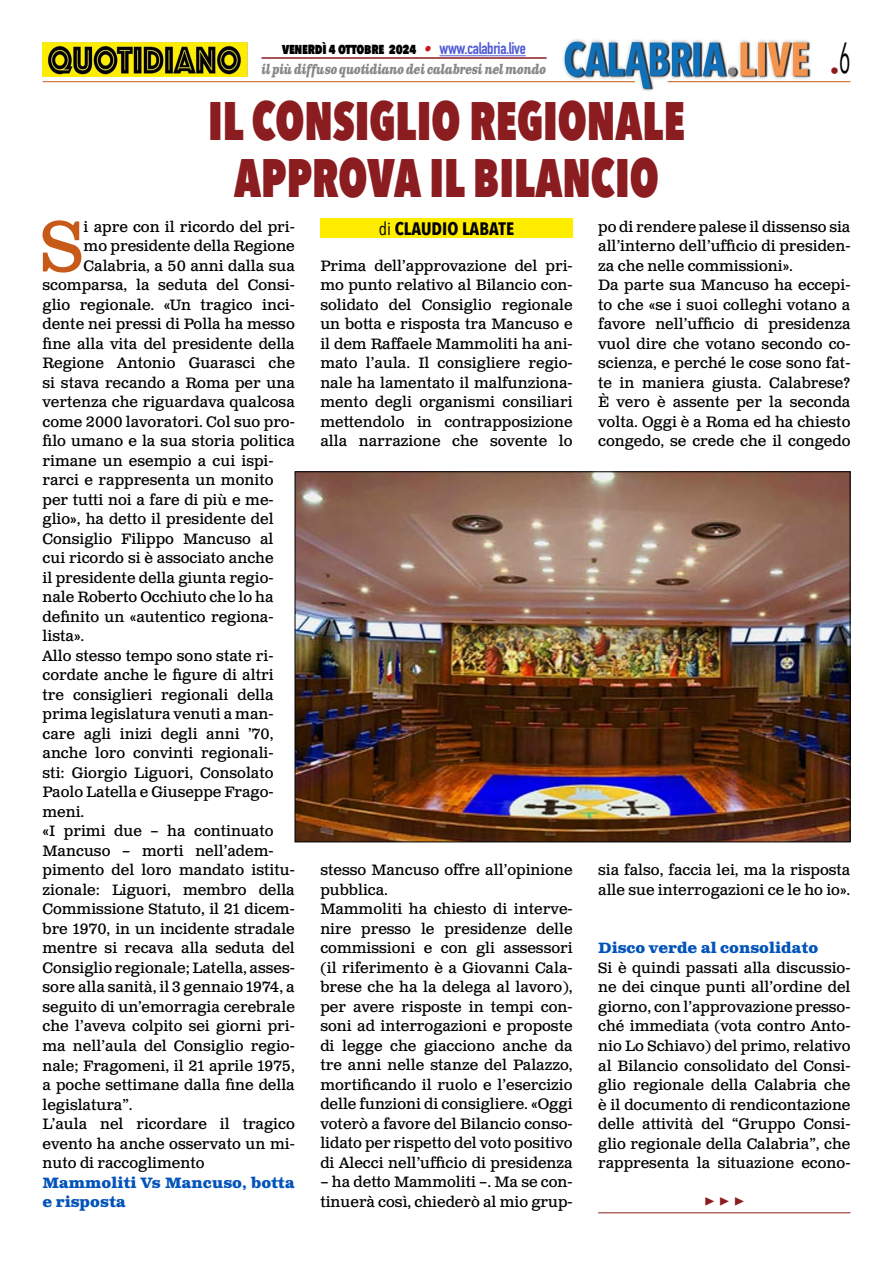
<style>
.page{position:relative;width:893px;height:1263px;background:#fff}
.page>*{position:absolute;margin:0;border:0;box-sizing:border-box;transform-origin:0 0}
.t1{font:71.25px "Clarendon Text Pro";color:#c85a19}
.t2{font:800 54px/57px "Avenir Next Condensed";color:#8b1c1f;text-align:center;scale:.84 1}
.t3{font:700 18px "Avenir Next Condensed";color:#000}
.t4{font:700 18px "Minion Pro";color:#8b1c1f}
.t5{font:18px "Avenir Next Condensed";color:#8b1c1f}
.t6{font:15px/19.5px "Clarendon Text Pro";color:#000}
.t7{font:700 15px/19.5px "Clarendon Text Pro";color:#0253ba}
.t8{font:800 15px "Avenir Next Condensed";letter-spacing:-.02em;color:#000;scale:.9 1}
.t9{font:italic 700 13.5px "Clarendon Text Pro";letter-spacing:-.04em;color:#878787;scale:.79 1}
.s1{font-family:"Clarendon Text Pro";font-weight:700;font-style:italic;color:#ca181a}
.s2{font-family:"DIN Condensed";font-weight:700;font-size:16.5px;color:#4f5cd6}
.s3{font-weight:400}
</style>
<div class="page">
<img style="left:563px;top:39px;width:248px;height:51px">
<hr style="left:43px;top:81px;width:592px;height:1px;background:#c85a19">
<hr style="left:668px;top:81px;width:182px;height:1px;background:#c85a19">
<hr style="left:439px;top:55px;width:87px;height:1px;background:#4f5cd6">
<hr style="left:261px;top:57px;width:286px;height:2px;background:#8b1c1f">
<img style="left:43px;top:42px;width:204px;height:35px">
<div style="left:320px;top:218px;width:253px;height:20px;background:#ffed00"></div>
<img style="left:297px;top:474px;width:551px;height:366px">
<hr style="left:598px;top:1212px;width:252px;height:1px;background:#8b1c1f">
<p class="t8" style="left:282px;top:39px;width:272px">venerdì 4 ottobre 2024 <span class="s1">•</span> <span class="s2">www.calabria.live</span></p>
<p class="t9" style="left:261px;top:61px;width:362px">il più diffuso quotidiano dei calabresi nel mondo</p>
<h2 class="t2" style="left:208px;top:92px;width:569px">IL CONSIGLIO REGIONALE<br>APPROVA IL BILANCIO</h2>
<p class="t5" style="left:830px;top:55px;width:22px">•<sup>6</sup></p>
<h1 class="t1" style="left:40px;top:203px;width:45px">S</h1>
<p class="t6" style="left:84px;top:218px;width:213px">i apre con il ricordo del pri-</p>
<p class="t6" style="left:84px;top:237px;width:213px">mo presidente della Regione</p>
<p class="t6" style="left:84px;top:257px;width:213px">Calabria, a 50 anni dalla sua</p>
<p class="t6" style="left:43px;top:276px;width:254px">scomparsa, la seduta del Consi-</p>
<p class="t6" style="left:43px;top:296px;width:254px">glio regionale. «Un tragico inci-</p>
<p class="t6" style="left:43px;top:315px;width:254px">dente nei pressi di Polla ha messo</p>
<p class="t6" style="left:43px;top:335px;width:254px">fine alla vita del presidente della</p>
<p class="t6" style="left:43px;top:354px;width:254px">Regione Antonio Guarasci che</p>
<p class="t6" style="left:43px;top:374px;width:254px">si stava recando a Roma per una</p>
<p class="t6" style="left:43px;top:393px;width:254px">vertenza che riguardava qualcosa</p>
<p class="t6" style="left:43px;top:413px;width:254px">come 2000 lavoratori. Col suo pro-</p>
<p class="t6" style="left:43px;top:432px;width:254px">filo umano e la sua storia politica</p>
<p class="t6" style="left:43px;top:452px;width:233px">rimane un esempio a cui ispi-</p>
<p class="t6" style="left:43px;top:471px;width:233px">rarci e rappresenta un monito</p>
<p class="t6" style="left:43px;top:491px;width:233px">per tutti noi a fare di più e me-</p>
<p class="t6" style="left:43px;top:510px;width:233px">glio», ha detto il presidente del</p>
<p class="t6" style="left:43px;top:530px;width:233px">Consiglio Filippo Mancuso al</p>
<p class="t6" style="left:43px;top:549px;width:233px">cui ricordo si è associato anche</p>
<p class="t6" style="left:43px;top:569px;width:233px">il presidente della giunta regio-</p>
<p class="t6" style="left:43px;top:588px;width:233px">nale Roberto Occhiuto che lo ha</p>
<p class="t6" style="left:43px;top:608px;width:233px">definito un «autentico regiona-</p>
<p class="t6" style="left:43px;top:627px;width:43px">lista».</p>
<p class="t6" style="left:43px;top:647px;width:233px">Allo stesso tempo sono state ri-</p>
<p class="t6" style="left:43px;top:666px;width:233px">cordate anche le figure di altri</p>
<p class="t6" style="left:43px;top:686px;width:233px">tre consiglieri regionali della</p>
<p class="t6" style="left:43px;top:705px;width:233px">prima legislatura venuti a man-</p>
<p class="t6" style="left:43px;top:725px;width:233px">care agli inizi degli anni ’70,</p>
<p class="t6" style="left:43px;top:744px;width:233px">anche loro convinti regionali-</p>
<p class="t6" style="left:43px;top:764px;width:233px">sti: Giorgio Liguori, Consolato</p>
<p class="t6" style="left:43px;top:783px;width:233px">Paolo Latella e Giuseppe Frago-</p>
<p class="t6" style="left:43px;top:803px;width:43px">meni.</p>
<p class="t6" style="left:43px;top:822px;width:233px">«I primi due – ha continuato</p>
<p class="t6" style="left:43px;top:842px;width:233px">Mancuso – morti nell’adem-</p>
<p class="t6" style="left:43px;top:861px;width:254px">pimento del loro mandato istitu-</p>
<p class="t6" style="left:43px;top:881px;width:254px">zionale: Liguori, membro della</p>
<p class="t6" style="left:43px;top:900px;width:254px">Commissione Statuto, il 21 dicem-</p>
<p class="t6" style="left:43px;top:920px;width:254px">bre 1970, in un incidente stradale</p>
<p class="t6" style="left:43px;top:939px;width:254px">mentre si recava alla seduta del</p>
<p class="t6" style="left:43px;top:959px;width:254px">Consiglio regionale; Latella, asses-</p>
<p class="t6" style="left:43px;top:978px;width:254px">sore alla sanità, il 3 gennaio 1974, a</p>
<p class="t6" style="left:43px;top:998px;width:254px">seguito di un’emorragia cerebrale</p>
<p class="t6" style="left:43px;top:1017px;width:254px">che l’aveva colpito sei giorni pri-</p>
<p class="t6" style="left:43px;top:1037px;width:254px">ma nell’aula del Consiglio regio-</p>
<p class="t6" style="left:43px;top:1056px;width:254px">nale; Fragomeni, il 21 aprile 1975,</p>
<p class="t6" style="left:43px;top:1076px;width:254px">a poche settimane dalla fine della</p>
<p class="t6" style="left:43px;top:1095px;width:92px">legislatura”.</p>
<p class="t6" style="left:43px;top:1115px;width:254px">L’aula nel ricordare il tragico</p>
<p class="t6" style="left:43px;top:1134px;width:254px">evento ha anche osservato un mi-</p>
<p class="t6" style="left:43px;top:1154px;width:164px">nuto di raccoglimento</p>
<p class="t7" style="left:43px;top:1173px;width:254px">Mammoliti Vs Mancuso, botta e risposta</p>
<p class="t3" style="left:379px;top:217px;width:137px"><span class="s3">di</span> CLAUDIO LABATE</p>
<p class="t6" style="left:320px;top:256px;width:254px;text-align:justify">Prima dell’approvazione del pri&shy;mo punto relativo al Bilancio con&shy;solidato del Consiglio regionale un botta e risposta tra Mancuso e il dem Raffaele Mammoliti ha ani&shy;mato l’aula. Il consigliere regio&shy;nale ha lamentato il malfunziona&shy;mento degli organismi consiliari mettendolo in contrapposizione alla narrazione che sovente lo</p>
<p class="t6" style="left:598px;top:218px;width:254px">po di rendere palese il dissenso sia all’interno dell’ufficio di presiden&shy;za che nelle commissioni».<br>Da parte sua Mancuso ha eccepi&shy;to che «se i suoi colleghi votano a favore nell’ufficio di presidenza vuol dire che votano secondo co&shy;scienza, e perché le cose sono fat&shy;te in maniera giusta. Calabrese?<br>È vero è assente per la seconda volta. Oggi è a Roma ed ha chiesto congedo, se crede che il congedo</p>
<p class="t6" style="left:320px;top:861px;width:254px">stesso Mancuso offre all’opinione pubblica.<br>Mammoliti ha chiesto di interve&shy;nire presso le presidenze delle commissioni e con gli assessori (il riferimento è a Giovanni Cala&shy;brese che ha la delega al lavoro), per avere risposte in tempi con&shy;soni ad interrogazioni e proposte di legge che giacciono anche da tre anni nelle stanze del Palazzo, mortificando il ruolo e l’esercizio delle funzioni di consigliere. «Oggi voterò a favore del Bilancio conso&shy;lidato per rispetto del voto positivo di Alecci nell’ufficio di presidenza</p>
<p class="t6" style="left:320px;top:1173px;width:254px">– ha detto Mammoliti –. Ma se con&shy;tinuerà così, chiederò al mio grup-</p>
<p class="t6" style="left:598px;top:861px;width:254px">sia falso, faccia lei, ma la risposta alle sue interrogazioni ce le ho io».</p>
<p class="t7" style="left:598px;top:939px;width:222px">Disco verde al consolidato</p>
<p class="t6" style="left:598px;top:959px;width:254px;text-align:justify">Si è quindi passati alla discussio&shy;ne dei cinque punti all’ordine del giorno, con l’approvazione presso&shy;ché immediata (vota contro Anto&shy;nio Lo Schiavo) del primo, relativo al Bilancio consolidato del Consi&shy;glio regionale della Calabria che è il documento di rendicontazione delle attività del “Gruppo Consi&shy;glio regionale della Calabria”, che rappresenta la situazione econo-</p>
<p class="t4" style="left:704px;top:1188px;width:42px">▶ ▶ ▶</p>
</div>
